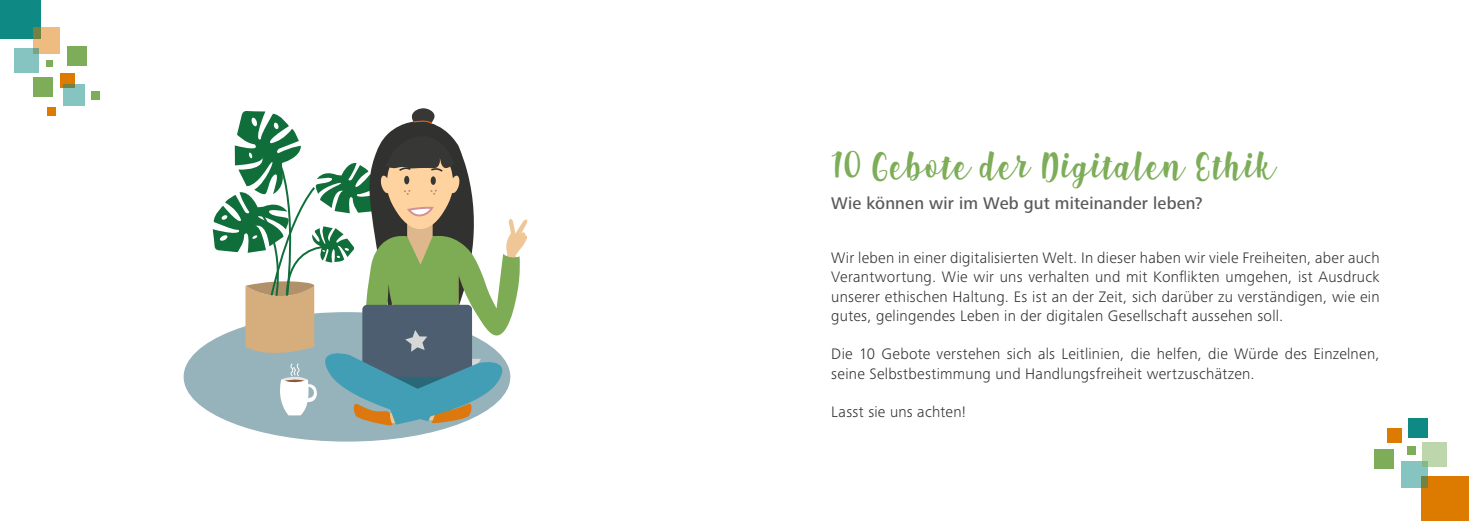
<style>
.page{position:relative;width:1469px;height:521px;background:#fff}
.page>*{position:absolute;margin:0;border:0;box-sizing:border-box;transform-origin:0 0}
.t1{font:35px "Shink";letter-spacing:.01em;color:#7dad58}
.t2{font:500 17.5px "Hd M Frutiger Next Pro";letter-spacing:.01em;color:#5a5a5a}
.t3{font:300 15.75px/19.2px "Hd M Frutiger Next Pro";letter-spacing:.02em;color:#313130;text-align:justify}
</style>
<div class="page">
<div style="left:1421px;top:476px;width:47px;height:45px;background:#dd7a00"></div>
<div style="left:1408px;top:418px;width:20px;height:20px;background:#0e8984"></div>
<div style="left:1374px;top:449px;width:20px;height:20px;background:#7dad58"></div>
<svg style="left:1401px;top:461px;width:27px;height:27px"></svg>
<div style="left:1386px;top:428px;width:15px;height:15px;background:#dd7a00"></div>
<div style="left:1422px;top:443px;width:24px;height:24px;background:#bed6ab"></div>
<div style="left:1407px;top:446px;width:9px;height:9px;background:#7dad58"></div>
<div style="left:0;top:0;width:40px;height:39px;background:#0e8984"></div>
<div style="left:33px;top:77px;width:20px;height:20px;background:#7dad58"></div>
<div style="left:67px;top:46px;width:20px;height:20px;background:#7dad58"></div>
<svg style="left:33px;top:27px;width:27px;height:27px"></svg>
<div style="left:60px;top:74px;width:14px;height:14px;background:#dd7a00"></div>
<div style="left:14px;top:48px;width:25px;height:25px;background:#86c4c1"></div>
<div style="left:47px;top:60px;width:6px;height:7px;background:#7dad58"></div>
<svg style="left:64px;top:84px;width:21px;height:22px"></svg>
<div style="left:91px;top:91px;width:9px;height:9px;background:#7dad58"></div>
<div style="left:47px;top:107px;width:9px;height:9px;background:#dd7a00"></div>
<div style="left:184px;top:312px;width:326px;height:129px;background:#96b2ba;border-radius:50%"></div>
<svg style="left:213px;top:108px;width:314px;height:318px"></svg>
<h1 class="t1" style="left:831px;top:146px;width:447px">10 Gebote der Digitalen Ethik</h1>
<p class="t2" style="left:831px;top:193px;width:373px">Wie können wir im Web gut miteinander leben?</p>
<p class="t3" style="left:831px;top:248px;width:550px">Wir leben in einer digitalisierten Welt. In dieser haben wir viele Freiheiten, aber auch Verantwortung. Wie wir uns verhalten und mit Konflikten umgehen, ist Ausdruck unserer ethischen Haltung. Es ist an der Zeit, sich darüber zu verständigen, wie ein gutes, gelingendes Leben in der digitalen Gesellschaft aussehen soll.</p>
<p class="t3" style="left:831px;top:344px;width:550px">Die 10 Gebote verstehen sich als Leitlinien, die helfen, die Würde des Einzelnen, seine Selbstbestimmung und Handlungsfreiheit wertzuschätzen.</p>
<p class="t3" style="left:831px;top:402px;width:136px">Lasst sie uns achten!</p>
</div>
